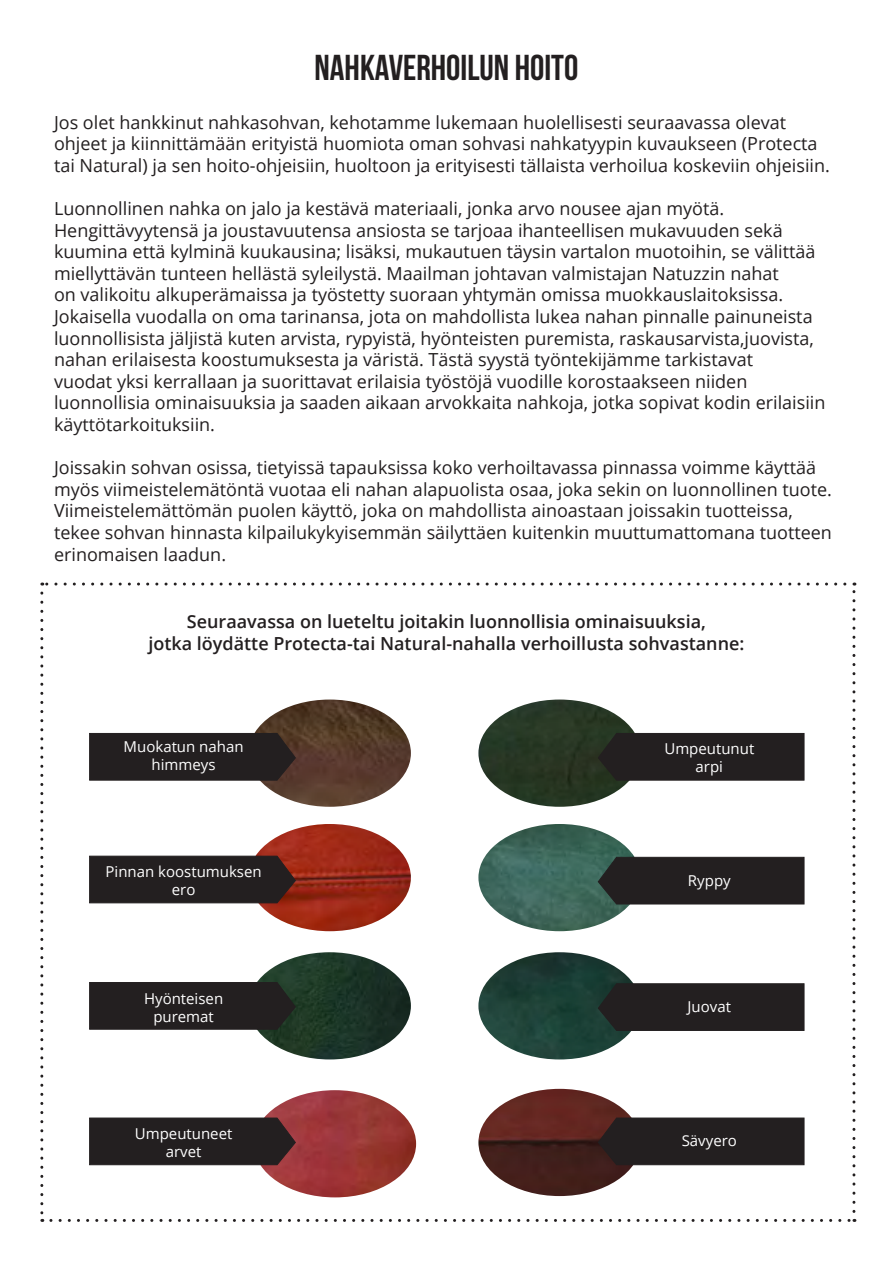
<style>
.page{position:relative;width:893px;height:1263px;background:#fff}
.page>*{position:absolute;margin:0;border:0;box-sizing:border-box;transform-origin:0 0}
.t1{font:36px "Bebas Neue";color:#231f20}
.t2{font:18px/21.6px "Open Sans";color:#231f20}
.t3{font:600 18px "Open Sans";color:#231f20}
.t4{font:15px "Open Sans";color:#fff}
</style>
<div class="page">
<img style="left:254px;top:1090px;width:162px;height:107px">
<img style="left:257px;top:952px;width:154px;height:107px">
<img style="left:249px;top:824px;width:162px;height:107px">
<img style="left:254px;top:699px;width:157px;height:108px">
<img style="left:478px;top:1089px;width:163px;height:107px">
<svg style="left:89px;top:733px;width:207px;height:48px;background:#262121"></svg>
<img style="left:478px;top:699px;width:157px;height:108px">
<div style="left:598px;top:733px;width:206px;height:48px;background:#231f20"></div>
<img style="left:478px;top:824px;width:163px;height:107px">
<div style="left:598px;top:857px;width:206px;height:47px;background:#231f20"></div>
<img style="left:478px;top:952px;width:155px;height:107px">
<div style="left:598px;top:983px;width:206px;height:48px;background:#231f20"></div>
<svg style="left:598px;top:1117px;width:206px;height:48px;background:#272122"></svg>
<svg style="left:89px;top:856px;width:207px;height:47px;background:#281f1f"></svg>
<div style="left:89px;top:982px;width:207px;height:48px;background:#231f20"></div>
<svg style="left:89px;top:1117px;width:207px;height:48px;background:#2b2224"></svg>
<svg style="left:40px;top:593px;width:3px;height:629px"></svg>
<svg style="left:51px;top:1219px;width:804px;height:3px"></svg>
<svg style="left:852px;top:582px;width:3px;height:629px"></svg>
<svg style="left:42px;top:582px;width:803px;height:3px"></svg>
<p class="t1" style="left:315px;top:48px;width:265px">NAHKAVERHOILUN HOITO</p>
<p class="t2" style="left:54px;top:111px;width:777px">Jos olet hankkinut nahkasohvan, kehotamme lukemaan huolellisesti seuraavassa olevat ohjeet ja kiinnittämään erityistä huomiota oman sohvasi nahkatyypin kuvaukseen (Protecta tai Natural) ja sen hoito-ohjeisiin, huoltoon ja erityisesti tällaista verhoilua koskeviin ohjeisiin.</p>
<p class="t2" style="left:54px;top:197px;width:773px">Luonnollinen nahka on jalo ja kestävä materiaali, jonka arvo nousee ajan myötä.<br>Hengittävyytensä ja joustavuutensa ansiosta se tarjoaa ihanteellisen mukavuuden sekä kuumina että kylminä kuukausina; lisäksi, mukautuen täysin vartalon muotoihin, se välittää miellyttävän tunteen hellästä syleilystä. Maailman johtavan valmistajan Natuzzin nahat<br>on valikoitu alkuperämaissa ja työstetty suoraan yhtymän omissa muokkauslaitoksissa.<br>Jokaisella vuodalla on oma tarinansa, jota on mahdollista lukea nahan pinnalle painuneista luonnollisista jäljistä kuten arvista, rypyistä, hyönteisten puremista, raskausarvista,juovista, nahan erilaisesta koostumuksesta ja väristä. Tästä syystä työntekijämme tarkistavat<br>vuodat yksi kerrallaan ja suorittavat erilaisia työstöjä vuodille korostaakseen niiden luonnollisia ominaisuuksia ja saaden aikaan arvokkaita nahkoja, jotka sopivat kodin erilaisiin käyttötarkoituksiin.</p>
<p class="t2" style="left:54px;top:456px;width:779px">Joissakin sohvan osissa, tietyissä tapauksissa koko verhoiltavassa pinnassa voimme käyttää myös viimeistelemätöntä vuotaa eli nahan alapuolista osaa, joka sekin on luonnollinen tuote.<br>Viimeistelemättömän puolen käyttö, joka on mahdollista ainoastaan joissakin tuotteissa, tekee sohvan hinnasta kilpailukykyisemmän säilyttäen kuitenkin muuttumattomana tuotteen erinomaisen laadun.</p>
<p class="t3" style="left:187px;top:609px;width:520px">Seuraavassa on lueteltu joitakin luonnollisia ominaisuuksia,</p>
<p class="t3" style="left:148px;top:631px;width:598px">jotka löydätte Protecta-tai Natural-nahalla verhoillusta sohvastanne:</p>
<p class="t4" style="left:124px;top:737px;width:121px">Muokatun nahan</p>
<p class="t4" style="left:152px;top:755px;width:66px">himmeys</p>
<p class="t4" style="left:106px;top:862px;width:158px">Pinnan koostumuksen</p>
<p class="t4" style="left:172px;top:880px;width:25px">ero</p>
<p class="t4" style="left:144px;top:988px;width:81px">Hyönteisen</p>
<p class="t4" style="left:153px;top:1006px;width:62px">puremat</p>
<p class="t4" style="left:135px;top:1123px;width:99px">Umpeutuneet</p>
<p class="t4" style="left:166px;top:1141px;width:37px">arvet</p>
<p class="t4" style="left:664px;top:738px;width:91px">Umpeutunut</p>
<p class="t4" style="left:696px;top:756px;width:29px">arpi</p>
<p class="t4" style="left:688px;top:870px;width:44px">Ryppy</p>
<p class="t4" style="left:688px;top:997px;width:45px">Juovat</p>
<p class="t4" style="left:682px;top:1130px;width:57px">Sävyero</p>
</div>
